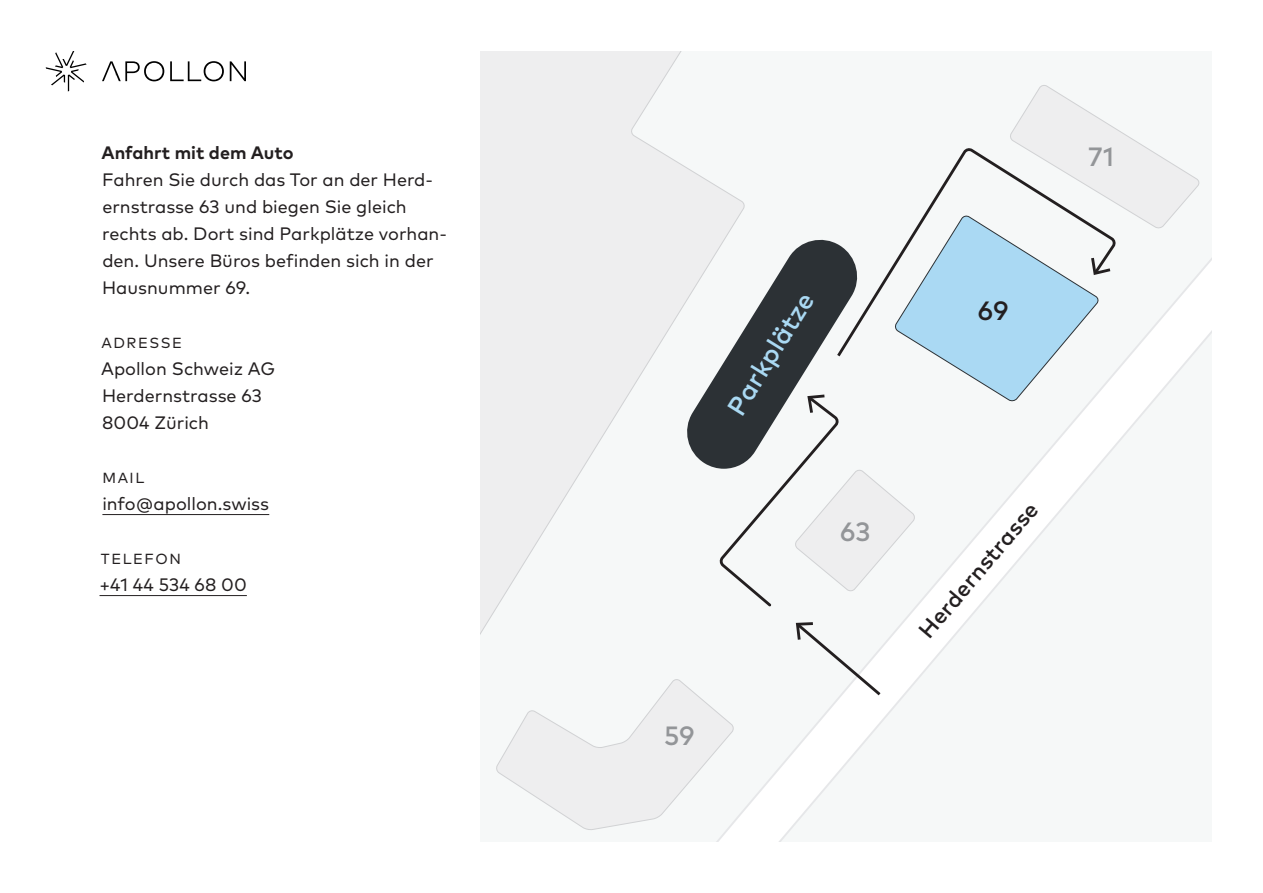
<style>
.page{position:relative;width:1263px;height:893px;background:#fff}
.page>*{position:absolute;margin:0;border:0;box-sizing:border-box;transform-origin:0 0}
.t1{font:500 26.4px "Mark Pro";color:#aad9f3}
.t2{font:500 26.4px "Mark Pro";color:#939598}
.t3{font:500 26.4px "Mark Pro";color:#231f20}
.t4{font:500 22.65px "Mark Pro";color:#231f20}
.t5{font:18px/27px "Mark Pro";color:#231f20}
.t6{font:700 18px "Mark Pro";color:#231f20}
.Subtitle{font:14.7px "Mark Pro";letter-spacing:.105em;color:#231f20}
</style>
<div class="page">
<hr style="left:102px;top:514px;width:167px;height:1px;background:#231f20">
<hr style="left:100px;top:595px;width:147px;height:1px;background:#231f20">
<div style="left:480px;top:51px;width:732px;height:791px;background:#f6f8f8"></div>
<svg style="left:480px;top:51px;width:202px;height:584px"></svg>
<svg style="left:496px;top:679px;width:239px;height:152px"></svg>
<svg style="left:795px;top:622px;width:88px;height:76px"></svg>
<svg style="left:682px;top:85px;width:518px;height:524px"></svg>
<svg style="left:46px;top:51px;width:41px;height:41px"></svg>
<svg style="left:102px;top:61px;width:62px;height:20px"></svg>
<svg style="left:170px;top:61px;width:54px;height:20px"></svg>
<svg style="left:230px;top:61px;width:16px;height:20px"></svg>
<p class="t6" style="left:102px;top:139px;width:194px">Anfahrt mit dem Auto</p>
<p class="t5" style="left:102px;top:165px;width:346px">Fahren Sie durch das Tor an der Herd&shy;ernstrasse 63 und biegen Sie gleich rechts ab. Dort sind Parkplätze vorhan&shy;den. Unsere Büros befinden sich in der<br>Hausnummer 69.</p>
<p class="Subtitle" style="left:101px;top:332px;width:82px">ADRESSE</p>
<p class="t5" style="left:101px;top:354px;width:175px">Apollon Schweiz AG</p>
<p class="t5" style="left:102px;top:381px;width:161px">Herdernstrasse 63</p>
<p class="t5" style="left:102px;top:408px;width:108px">8004 Zürich</p>
<p class="Subtitle" style="left:102px;top:467px;width:43px">MAIL</p>
<p class="t5" style="left:102px;top:489px;width:168px">info@apollon.swiss</p>
<p class="Subtitle" style="left:101px;top:548px;width:82px">TELEFON</p>
<p class="t5" style="left:100px;top:570px;width:149px">+41 44 534 68 00</p>
<p class="t2" style="left:1088px;top:137px;width:27px">71</p>
<p class="t1" style="left:717px;top:402px;width:141px;rotate:-58deg">Parkplätze</p>
<p class="t2" style="left:840px;top:512px;width:32px">63</p>
<p class="t2" style="left:664px;top:715px;width:32px">59</p>
<p class="t3" style="left:978px;top:291px;width:32px">69</p>
<p class="t4" style="left:910px;top:624px;width:172px;rotate:-50deg">Herdernstrasse</p>
</div>
